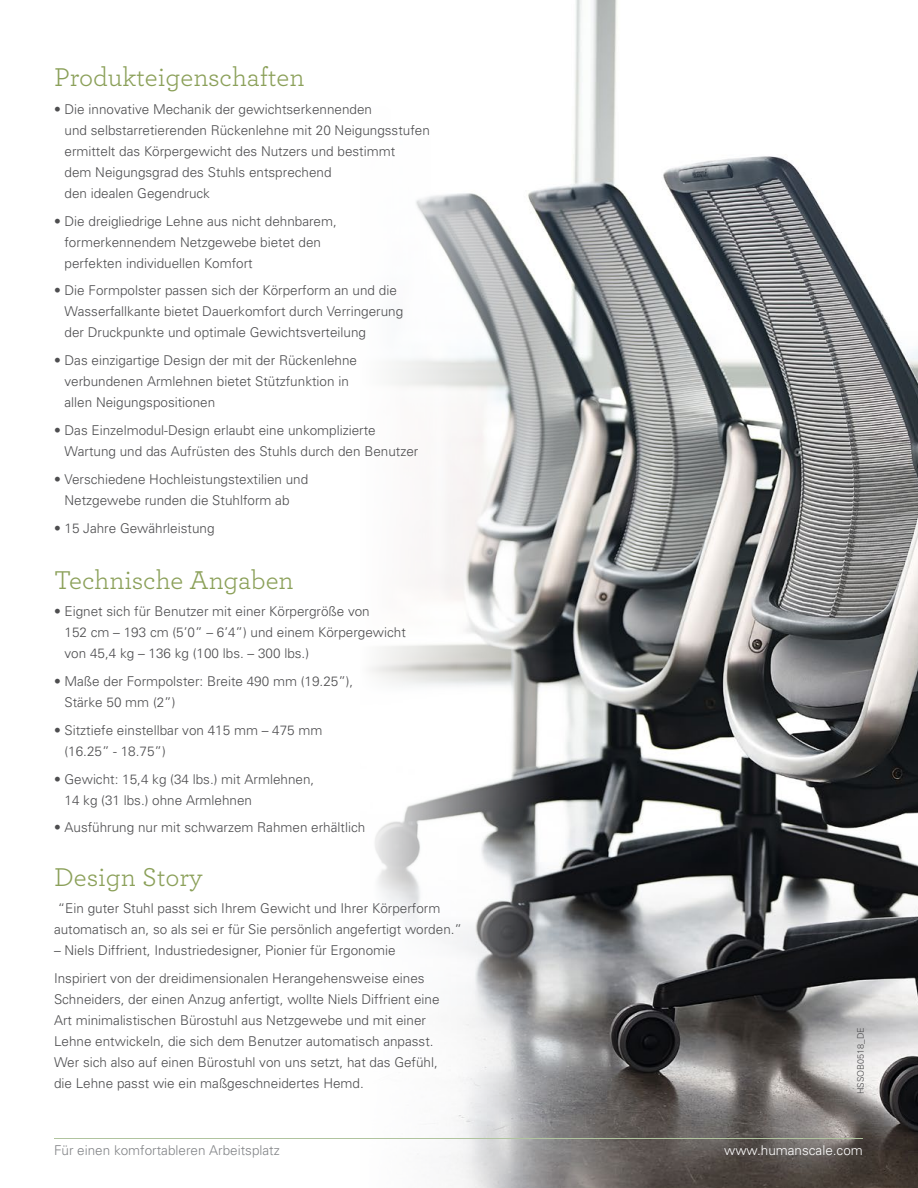
<style>
.page{position:relative;width:918px;height:1188px;background:#fff}
.page>*{position:absolute;margin:0;border:0;box-sizing:border-box;transform-origin:0 0}
.t1{font:27px "Archer";color:#8ba059}
.t2{font:300 13.5px/21px "Univers";color:#4d4d4f}
.t3{font:300 13.5px "Univers";color:#828487}
.t4{font:300 13.5px "Univers";color:#fff}
.t5{font:300 9px "Univers";color:#4d4d4f}
</style>
<div class="page">
<img style="left:370px;top:0;width:548px;height:1188px">
<hr style="left:54px;top:1138px;width:809px;height:1px;background:#b0c49e">
<h1 class="t1" style="left:54px;top:59px;width:252px">Produkteigenschaften</h1>
<p class="t2" style="left:65px;top:99px;width:367px;text-indent:-11px">• Die innovative Mechanik der gewichtserkennenden<br>und selbstarretierenden Rückenlehne mit 20 Neigungsstufen ermittelt das Körpergewicht des Nutzers und bestimmt<br>dem Neigungsgrad des Stuhls entsprechend<br>den idealen Gegendruck</p>
<p class="t2" style="left:65px;top:210px;width:274px;text-indent:-11px">• Die dreigliedrige Lehne aus nicht dehnbarem, formerkennendem Netzgewebe bietet den perfekten individuellen Komfort</p>
<p class="t2" style="left:65px;top:280px;width:340px;text-indent:-11px">• Die Formpolster passen sich der Körperform an und die<br>Wasserfallkante bietet Dauerkomfort durch Verringerung der Druckpunkte und optimale Gewichtsverteilung</p>
<p class="t2" style="left:65px;top:350px;width:294px;text-indent:-11px">• Das einzigartige Design der mit der Rückenlehne verbundenen Armlehnen bietet Stützfunktion in allen Neigungspositionen</p>
<p class="t2" style="left:65px;top:420px;width:355px;text-indent:-11px">• Das Einzelmodul-Design erlaubt eine unkomplizierte<br>Wartung und das Aufrüsten des Stuhls durch den Benutzer</p>
<p class="t2" style="left:65px;top:468px;width:245px;text-indent:-11px">• Verschiedene Hochleistungstextilien und<br>Netzgewebe runden die Stuhlform ab</p>
<p class="t2" style="left:54px;top:517px;width:162px">• 15 Jahre Gewährleistung</p>
<h1 class="t1" style="left:54px;top:561px;width:241px">Technische Angaben</h1>
<p class="t2" style="left:65px;top:601px;width:343px;text-indent:-11px">• Eignet sich für Benutzer mit einer Körpergröße von<br>152 cm – 193 cm (5’0” – 6’4”) und einem Körpergewicht von 45,4 kg – 136 kg (100 lbs. – 300 lbs.)</p>
<p class="t2" style="left:65px;top:671px;width:290px;text-indent:-11px">• Maße der Formpolster: Breite 490 mm (19.25”),<br>Stärke 50 mm (2”)</p>
<p class="t2" style="left:65px;top:720px;width:260px;text-indent:-11px">• Sitztiefe einstellbar von 415 mm – 475 mm (16.25” - 18.75”)</p>
<p class="t2" style="left:65px;top:768px;width:251px;text-indent:-11px">• Gewicht: 15,4 kg (34 lbs.) mit Armlehnen,<br>14 kg (31 lbs.) ohne Armlehnen</p>
<p class="t2" style="left:54px;top:817px;width:313px">• Ausführung nur mit schwarzem Rahmen erhältlich</p>
<h1 class="t1" style="left:54px;top:858px;width:150px">Design Story</h1>
<p class="t2" style="left:54px;top:898px;width:410px">“Ein guter Stuhl passt sich Ihrem Gewicht und Ihrer Körperform automatisch an, so als sei er für Sie persönlich angefertigt worden.”</p>
<p class="t2" style="left:54px;top:937px;width:372px;line-height:27.8px">– Niels Diffrient, Industriedesigner, Pionier für Ergonomie<br>Inspiriert von der dreidimensionalen Herangehensweise eines</p>
<p class="t2" style="left:54px;top:989px;width:387px">Schneiders, der einen Anzug anfertigt, wollte Niels Diffrient eine Art minimalistischen Bürostuhl aus Netzgewebe und mit einer Lehne entwickeln, die sich dem Benutzer automatisch anpasst.<br>Wer sich also auf einen Bürostuhl von uns setzt, hat das Gefühl, die Lehne passt wie ein maßgeschneidertes Hemd.</p>
<p class="t5" style="left:855px;top:1094px;width:69px;rotate:-90deg">HSSOB0518_DE</p>
<p class="t3" style="left:54px;top:1142px;width:227px">Für einen komfortableren Arbeitsplatz</p>
<p class="t4" style="left:724px;top:1142px;width:140px">www.humanscale.com</p>
</div>
